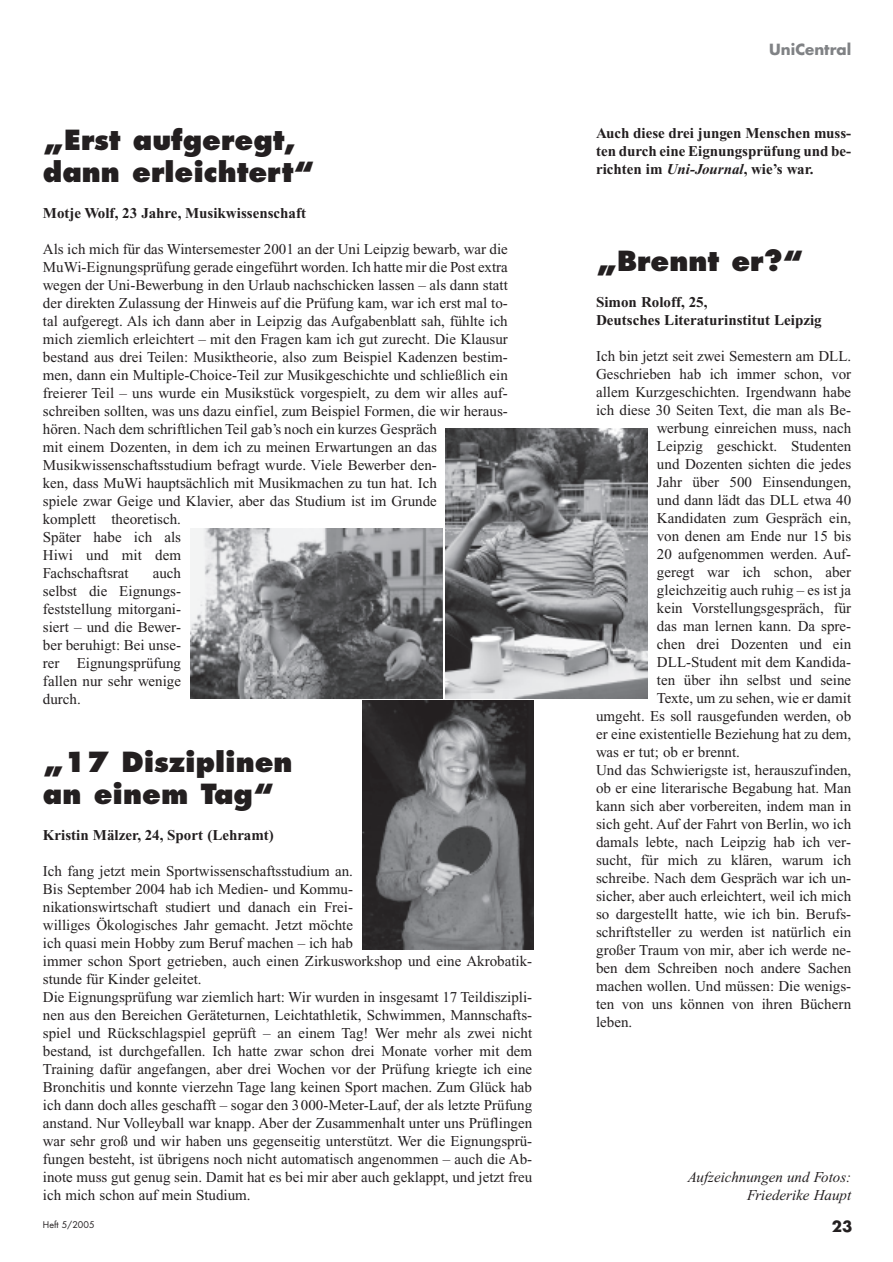
<style>
.page{position:relative;width:893px;height:1262px;background:#fff}
.page>*{position:absolute;margin:0;border:0;box-sizing:border-box;transform-origin:0 0}
.t1{font:800 27px/32.4px "Futura";color:#231f20}
.t2{font:15px/18px "Times New Roman";color:#231f20}
.t3{font:700 15px/18px "Times New Roman";color:#231f20;text-align:justify}
.t4{font:italic 15px/18px "Times New Roman";color:#231f20;text-align:right}
.t5{font:700 15px "Futura";color:#808285}
.t6{font:700 15px "Futura";color:#231f20}
.t7{font:9px "Futura";color:#231f20}
.s1{color:#fff}
.s2{font-style:italic}
</style>
<div class="page">
<img style="left:190px;top:528px;width:253px;height:170px">
<img style="left:446px;top:428px;width:202px;height:270px">
<img style="left:362px;top:700px;width:172px;height:249px">
<h1 class="t1" style="left:43px;top:125px;width:273px">„Erst aufgeregt, dann erleichtert“</h1>
<p class="t3" style="left:43px;top:205px;width:264px">Motje Wolf, 23 Jahre, Musikwissenschaft</p>
<p class="t2" style="left:43px;top:241px;width:466px">Als ich mich für das Wintersemester 2001 an der Uni Leipzig bewarb, war die MuWi-Eignungsprüfung gerade eingeführt worden. Ich hatte mir die Post extra wegen der Uni-Bewerbung in den Urlaub nachschicken lassen – als dann statt der direkten Zulassung der Hinweis auf die Prüfung kam, war ich erst mal to&shy;tal aufgeregt. Als ich dann aber in Leipzig das Aufgabenblatt sah, fühlte ich mich ziemlich erleichtert – mit den Fragen kam ich gut zurecht. Die Klausur bestand aus drei Teilen: Musiktheorie, also zum Beispiel Kadenzen bestim&shy;men, dann ein Multiple-Choice-Teil zur Musikgeschichte und schließlich ein freierer Teil – uns wurde ein Musikstück vorgespielt, zu dem wir alles auf&shy;schreiben sollten, was uns dazu einfiel, zum Beispiel Formen, die wir heraus&shy;hören. Nach dem schriftlichen Teil gab’s noch ein kurzes Gespräch<br>mit einem Dozenten, in dem ich zu meinen Erwartungen an das Musikwissenschaftsstudium befragt wurde. Viele Bewerber den-<br>ken, dass MuWi hauptsächlich mit Musikmachen zu tun hat. Ich<br>spiele zwar Geige und Klavier, aber das Studium ist im Grunde<br>komplett theoretisch.<br>Später habe ich als<br>Hiwi und mit dem<br>Fachschaftsrat</p>
<p class="t2" style="left:43px;top:565px;width:140px;text-align:justify;text-indent:110px">auch selbst die Eignungs&shy;feststellung mitorgani&shy;siert – und die Bewer&shy;ber beruhigt: Bei unse&shy;rer Eignungsprüfung fallen nur sehr wenige durch.</p>
<h1 class="t1" style="left:43px;top:747px;width:251px">„17 Disziplinen an einem Tag“</h1>
<p class="t3" style="left:43px;top:827px;width:232px">Kristin Mälzer, 24, Sport (Lehramt)</p>
<p class="t2" style="left:43px;top:863px;width:490px">Ich fang jetzt mein Sportwissenschaftsstudium an.<br>Bis September 2004 hab ich Medien- und Kommu-<br>nikationswirtschaft studiert und danach ein Frei-<br>williges Ökologisches Jahr gemacht. Jetzt möchte<br>ich quasi mein Hobby zum Beruf machen – ich hab<br>immer schon Sport getrieben, auch einen Zirkusworkshop und eine Akrobatik&shy;stunde für Kinder geleitet.<span class="s1">m<br></span>Die Eignungsprüfung war ziemlich hart: Wir wurden in insgesamt 17 Teildiszipli&shy;nen aus den Bereichen Geräteturnen, Leichtathletik, Schwimmen, Mannschafts&shy;spiel und Rückschlagspiel geprüft – an einem Tag! Wer mehr als zwei nicht bestand, ist durchgefallen. Ich hatte zwar schon drei Monate vorher mit dem Training dafür angefangen, aber drei Wochen vor der Prüfung kriegte ich eine Bronchitis und konnte vierzehn Tage lang keinen Sport machen. Zum Glück hab ich dann doch alles geschafft – sogar den 3000-Meter-Lauf, der als letzte Prüfung anstand. Nur Volleyball war knapp. Aber der Zusammenhalt unter uns Prüflingen war sehr groß und wir haben uns gegenseitig unterstützt. Wer die Eignungsprü&shy;fungen besteht, ist übrigens noch nicht automatisch angenommen – auch die Ab&shy;inote muss gut genug sein. Damit hat es bei mir aber auch geklappt, und jetzt freu ich mich schon auf mein Studium.</p>
<p class="t7" style="left:43px;top:1220px;width:53px">Heft 5/2005</p>
<p class="t5" style="left:769px;top:43px;width:84px">UniCentral</p>
<p class="t3" style="left:596px;top:125px;width:257px">Auch diese drei jungen Menschen muss&shy;ten durch eine Eignungsprüfung und be&shy;richten im <span class="s2">Uni-Journal</span>, wie’s war.</p>
<h1 class="t1" style="left:596px;top:246px;width:209px">„Brennt er?“</h1>
<p class="t3" style="left:596px;top:294px;width:227px">Simon Roloff, 25,<br>Deutsches Literaturinstitut Leipzig</p>
<p class="t2" style="left:596px;top:348px;width:257px">Ich bin jetzt seit zwei Semestern am DLL.</p>
<p class="t2" style="left:596px;top:366px;width:257px">Geschrieben hab ich immer schon, vor</p>
<p class="t2" style="left:596px;top:384px;width:257px">allem Kurzgeschichten. Irgendwann habe</p>
<p class="t2" style="left:596px;top:402px;width:257px">ich diese 30 Seiten Text, die man als Be-</p>
<p class="t2" style="left:657px;top:420px;width:196px">werbung einreichen muss, nach</p>
<p class="t2" style="left:657px;top:438px;width:196px">Leipzig geschickt. Studenten</p>
<p class="t2" style="left:657px;top:456px;width:196px">und Dozenten sichten die jedes</p>
<p class="t2" style="left:657px;top:474px;width:196px">Jahr über 500 Einsendungen,</p>
<p class="t2" style="left:657px;top:492px;width:196px">und dann lädt das DLL etwa 40</p>
<p class="t2" style="left:657px;top:510px;width:196px">Kandidaten zum Gespräch ein,</p>
<p class="t2" style="left:657px;top:528px;width:196px">von denen am Ende nur 15 bis</p>
<p class="t2" style="left:657px;top:546px;width:196px">20 aufgenommen werden. Auf-</p>
<p class="t2" style="left:657px;top:564px;width:196px">geregt war ich schon, aber</p>
<p class="t2" style="left:657px;top:582px;width:196px">gleichzeitig auch ruhig – es ist ja</p>
<p class="t2" style="left:657px;top:600px;width:196px">kein Vorstellungsgespräch, für</p>
<p class="t2" style="left:657px;top:618px;width:196px">das man lernen kann. Da spre-</p>
<p class="t2" style="left:657px;top:636px;width:196px">chen drei Dozenten und ein</p>
<p class="t2" style="left:657px;top:654px;width:196px">DLL-Student mit dem Kandida-</p>
<p class="t2" style="left:657px;top:672px;width:196px">ten über ihn selbst und seine</p>
<p class="t2" style="left:657px;top:690px;width:196px">Texte, um zu sehen, wie er damit</p>
<p class="t2" style="left:596px;top:708px;width:257px">umgeht. Es soll rausgefunden werden, ob</p>
<p class="t2" style="left:596px;top:726px;width:257px">er eine existentielle Beziehung hat zu dem,</p>
<p class="t2" style="left:596px;top:744px;width:145px">was er tut; ob er brennt.</p>
<p class="t2" style="left:596px;top:762px;width:257px">Und das Schwierigste ist, herauszufinden,</p>
<p class="t2" style="left:596px;top:780px;width:257px">ob er eine literarische Begabung hat. Man</p>
<p class="t2" style="left:596px;top:798px;width:257px">kann sich aber vorbereiten, indem man in</p>
<p class="t2" style="left:596px;top:816px;width:257px">sich geht. Auf der Fahrt von Berlin, wo ich</p>
<p class="t2" style="left:596px;top:834px;width:257px">damals lebte, nach Leipzig hab ich ver-</p>
<p class="t2" style="left:596px;top:852px;width:257px">sucht, für mich zu klären, warum ich</p>
<p class="t2" style="left:596px;top:870px;width:257px">schreibe. Nach dem Gespräch war ich un-</p>
<p class="t2" style="left:596px;top:888px;width:257px">sicher, aber auch erleichtert, weil ich mich</p>
<p class="t2" style="left:596px;top:906px;width:257px">so dargestellt hatte, wie ich bin. Berufs-</p>
<p class="t2" style="left:596px;top:924px;width:257px">schriftsteller zu werden ist natürlich ein</p>
<p class="t2" style="left:596px;top:942px;width:257px">großer Traum von mir, aber ich werde ne-</p>
<p class="t2" style="left:596px;top:960px;width:257px">ben dem Schreiben noch andere Sachen</p>
<p class="t2" style="left:596px;top:978px;width:257px">machen wollen. Und müssen: Die wenigs-</p>
<p class="t2" style="left:596px;top:996px;width:257px">ten von uns können von ihren Büchern</p>
<p class="t2" style="left:596px;top:1014px;width:38px">leben.</p>
<p class="t4" style="left:687px;top:1169px;width:165px">Aufzeichnungen und Fotos:<br>Friederike Haupt</p>
<p class="t6" style="left:831px;top:1219px;width:22px">23</p>
</div>
